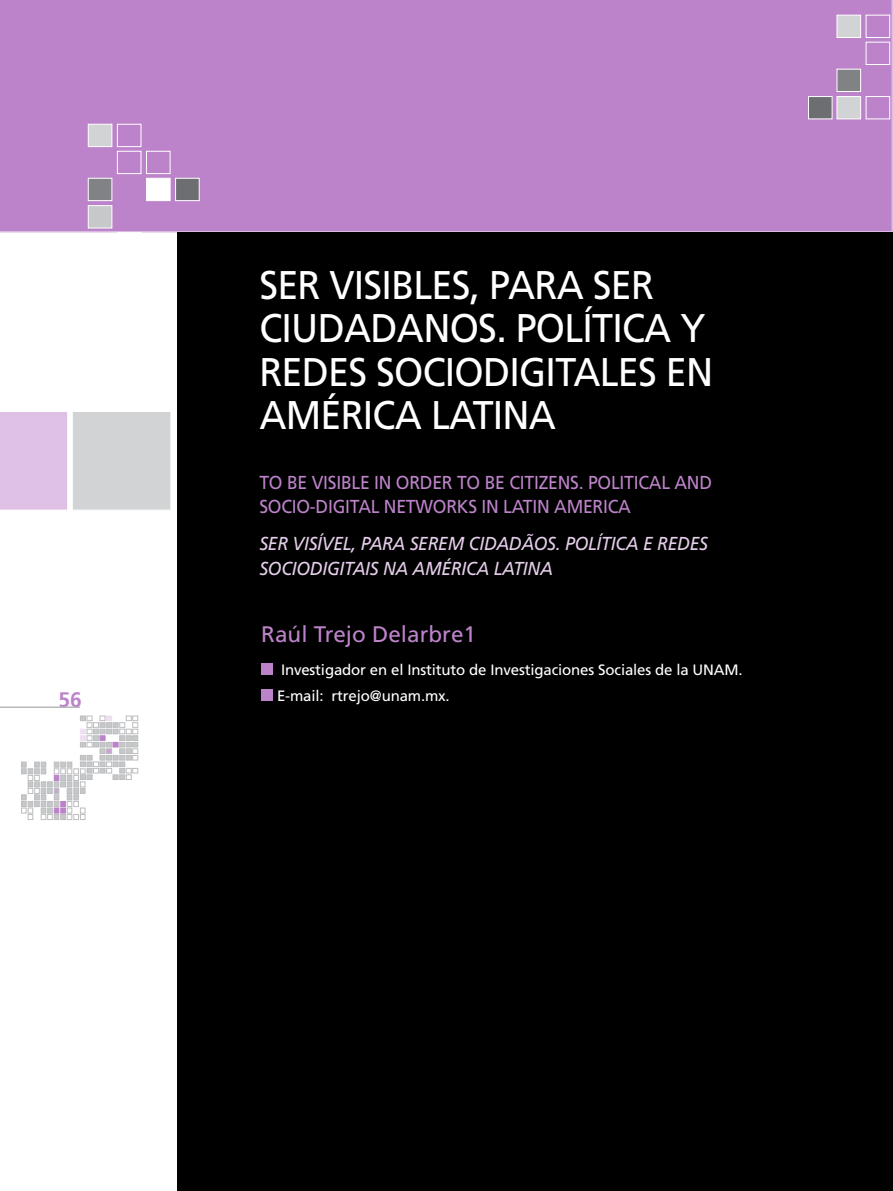
<style>
.page{position:relative;width:893px;height:1191px;background:#fff}
.page>*{position:absolute;margin:0;border:0;box-sizing:border-box;transform-origin:0 0}
.t1{font:40.05px/43.2px "Frutiger";letter-spacing:-.02em;color:#fff;scale:.94 1}
.t2{font:22.5px "Frutiger";color:#bd83ca}
.t3{font:700 21px "Frutiger";color:#bd83ca}
.t4{font:18.75px/24.5px "Frutiger";letter-spacing:-.015em;color:#bd83ca;scale:.94 1}
.t5{font:italic 18.75px/24.5px "Frutiger";letter-spacing:-.015em;color:#e5ceea;scale:.94 1}
.t6{font:15px/26.2px "Frutiger";letter-spacing:-.01em;color:#fff}
</style>
<div class="page">
<svg style="left:21px;top:716px;width:117px;height:103px"></svg>
<hr style="left:0;top:707px;width:80px;height:1px;background:#b1b4b6">
<div style="left:0;top:0;width:893px;height:232px;background:#bd83ca"></div>
<div style="left:88px;top:178px;width:24px;height:23px;background:#808285;border:1px solid #fff"></div>
<div style="left:146px;top:178px;width:24px;height:23px;background:#fff"></div>
<div style="left:175px;top:178px;width:24px;height:23px;background:#6d6e71;border:1px solid #fff"></div>
<div style="left:117px;top:151px;width:24px;height:23px;border:1px solid #fff"></div>
<div style="left:146px;top:151px;width:24px;height:23px;border:1px solid #fff"></div>
<div style="left:88px;top:124px;width:24px;height:23px;background:#d1d3d4;border:1px solid #fff"></div>
<div style="left:117px;top:124px;width:24px;height:23px;border:1px solid #fff"></div>
<div style="left:88px;top:205px;width:24px;height:23px;background:#c7c8ca;border:1px solid #fff"></div>
<div style="left:837px;top:69px;width:24px;height:23px;background:#808285;border:1px solid #fff"></div>
<div style="left:866px;top:42px;width:24px;height:23px;border:1px solid #fff"></div>
<div style="left:837px;top:15px;width:24px;height:23px;background:#d1d3d4;border:1px solid #fff"></div>
<div style="left:866px;top:15px;width:24px;height:23px;border:1px solid #fff"></div>
<div style="left:837px;top:96px;width:24px;height:23px;background:#d1d3d4;border:1px solid #fff"></div>
<div style="left:866px;top:96px;width:24px;height:23px;border:1px solid #fff"></div>
<div style="left:808px;top:96px;width:24px;height:23px;background:#6d6e71;border:1px solid #fff"></div>
<div style="left:177px;top:232px;width:716px;height:959px;background:#000"></div>
<hr style="left:892px;top:232px;width:1px;height:959px;background:#f2e6f4">
<div style="left:72px;top:411px;width:99px;height:99px;background:#d1d3d4;border:1px solid #fff"></div>
<div style="left:0;top:412px;width:67px;height:98px;background:#dec1e4"></div>
<div style="left:261px;top:663px;width:12px;height:11px;background:#bd83ca"></div>
<div style="left:261px;top:689px;width:12px;height:12px;background:#bd83ca"></div>
<h3 class="t3" style="left:58px;top:687px;width:25px">56</h3>
<h1 class="t1" style="left:259px;top:264px;width:293px">Ser visi bles, para</h1>
<h1 class="t1" style="left:593px;top:264px;width:22px">ser</h1>
<h1 class="t1" style="left:259px;top:307px;width:50px">ciudadan</h1>
<h1 class="t1" style="left:450px;top:307px;width:274px">os. Políti ca y</h1>
<h1 class="t1" style="left:259px;top:350px;width:23px">redes</h1>
<h1 class="t1" style="left:259px;top:350px;width:455px;text-indent:117px">sociodigitales en<br>América Latina</h1>
<p class="t4" style="left:259px;top:470px;width:483px">TO B E VISIBLE IN ORDER TO B E CITIZENS. POLITICAL AND<br>SOCIO-DIGITAL NETWORKS IN LATIN AMERICA</p>
<p class="t5" style="left:259px;top:531px;width:479px">SER VISÍVEL, PARA SEREM CIDADÃOS. POLÍTICA E REDES<br>SOCIODIGITAIS NA AMÉRICA LATINA</p>
<h2 class="t2" style="left:261px;top:621px;width:216px">Raúl Trejo Delarbre1</h2>
<p class="t6" style="left:277px;top:656px;width:467px">Investigador en el Instituto de Investigaciones Sociales de la UNAM.<br>E-mail: rtrejo@unam.mx.</p>
</div>
